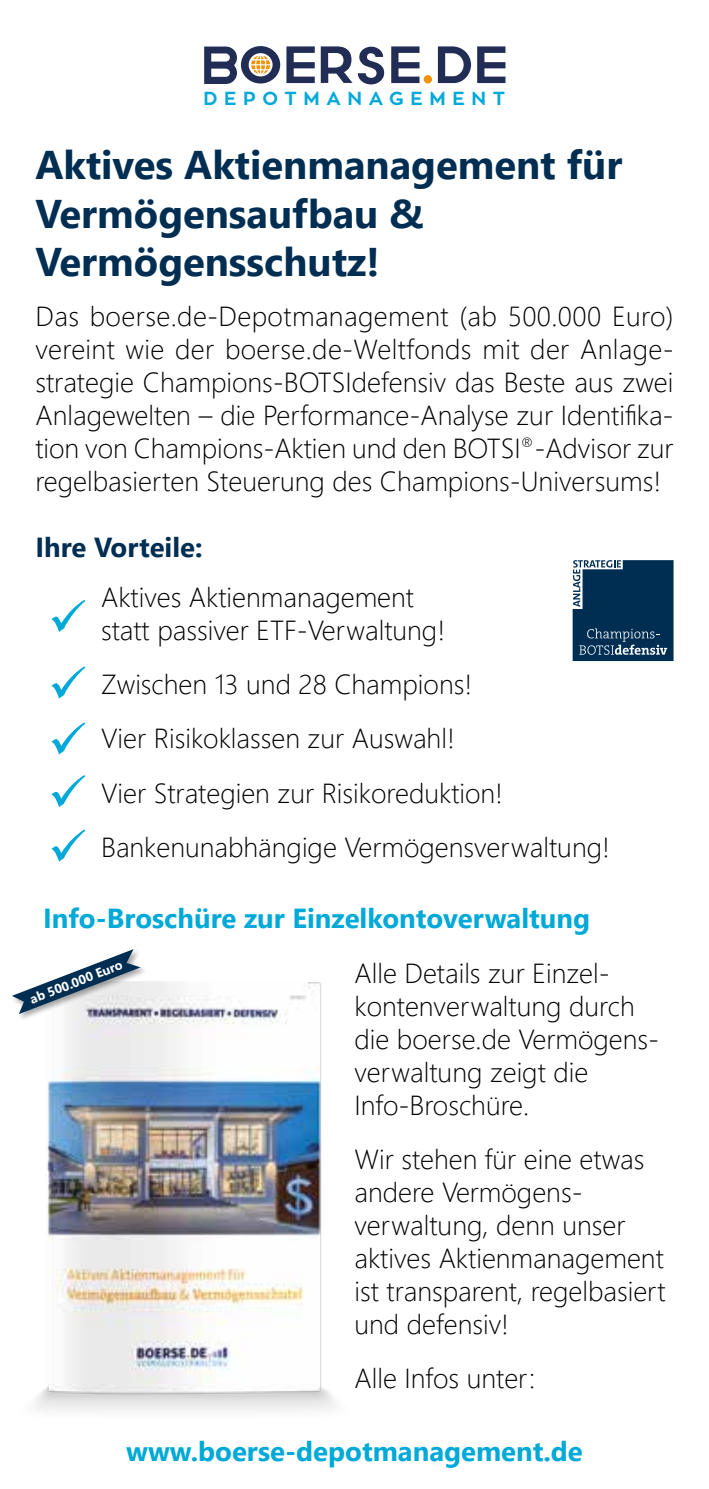
<style>
.page{position:relative;width:709px;height:1489px;background:#fff}
.page>*{position:absolute;margin:0;border:0;box-sizing:border-box;transform-origin:0 0}
.t1{font:50px/53.5px "Wingdings";color:#00a9d7;text-align:justify}
.t2{font:700 40px/48px "Segoe UI";color:#002e52}
.t3{font:300 27.5px/33px "Segoe UI";color:#000}
.t4{font:700 27.5px "Segoe UI";color:#00a9d7}
.t5{font:700 27.5px "Segoe UI";color:#002e52}
.t6{font:700 18.75px "Zona Pro";letter-spacing:.355em;color:#00a9d8}
.t7{font:700 13px "Segoe UI";color:#fff}
</style>
<div class="page">
<img style="left:35px;top:981px;width:300px;height:430px">
<svg style="left:572px;top:560px;width:101px;height:101px;background:#1b4464"></svg>
<div style="left:10px;top:947px;width:138px;height:74px;background:#000;opacity:.35"></div>
<svg style="left:12px;top:949px;width:128px;height:65px"></svg>
<svg style="left:286px;top:46px;width:29px;height:37px"></svg>
<svg style="left:321px;top:46px;width:31px;height:37px"></svg>
<svg style="left:391px;top:46px;width:28px;height:37px"></svg>
<div style="left:423px;top:75px;width:9px;height:8px;background:#f1920c;border-radius:50%"></div>
<svg style="left:438px;top:46px;width:33px;height:37px"></svg>
<svg style="left:477px;top:46px;width:28px;height:37px"></svg>
<svg style="left:358px;top:47px;width:26px;height:37px"></svg>
<svg style="left:204px;top:46px;width:76px;height:38px"></svg>
<p class="t6" style="left:203px;top:86px;width:303px">DEPOTMANAGEMENT</p>
<h2 class="t2" style="left:35px;top:138px;width:588px">Aktives Aktienmanagement für<br>Vermögensaufbau &amp;<br>Vermögensschutz!</h2>
<p class="t3" style="left:35px;top:297px;width:639px;text-align:justify">Das boerse.de-Depotmanagement (ab 500.000 Euro) vereint wie der boerse.de-Weltfonds mit der Anlage&shy;strategie Champions-BOTSIdefensiv das Beste aus zwei Anlagewelten – die Performance-Analyse zur Identifika&shy;tion von Champions-Aktien und den BOTSI<sup>®</sup>-Advisor zur regelbasierten Steuerung des Champions-Universums!</p>
<p class="t5" style="left:35px;top:521px;width:169px">Ihre Vorteile:</p>
<p class="t3" style="left:101px;top:577px;width:346px">Aktives Aktienmanagement statt passiver ETF-Verwaltung!</p>
<p class="t3" style="left:101px;top:654px;width:510px;line-height:54.2px">Zwischen 13 und 28 Champions!<br>Vier Risikoklassen zur Auswahl!<br>Vier Strategien zur Risikoreduktion!<br>Bankenunabhängige Vermögensverwaltung!</p>
<h1 class="t1" style="left:48px;top:716px;width:41px">✓ ✓ ✓</h1>
<p class="t4" style="left:43px;top:892px;width:548px">Info-Broschüre zur Einzelkontoverwaltung</p>
<p class="t3" style="left:354px;top:953px;width:302px">Alle Details zur Einzel&shy;kontenverwaltung durch die boerse.de Vermögens&shy;verwaltung zeigt die<br>Info-Broschüre.</p>
<p class="t3" style="left:354px;top:1140px;width:313px">Wir stehen für eine etwas andere Vermögens&shy;verwaltung, denn unser aktives Aktienmanagement ist transparent, regelbasiert und defensiv!</p>
<p class="t3" style="left:354px;top:1359px;width:182px">Alle Infos unter:</p>
<p class="t7" style="left:26px;top:987px;width:99px;rotate:-21deg">ab 500.000 Euro</p>
<p class="t4" style="left:126px;top:1424px;width:458px">www.boerse-depotmanagement.de</p>
</div>
